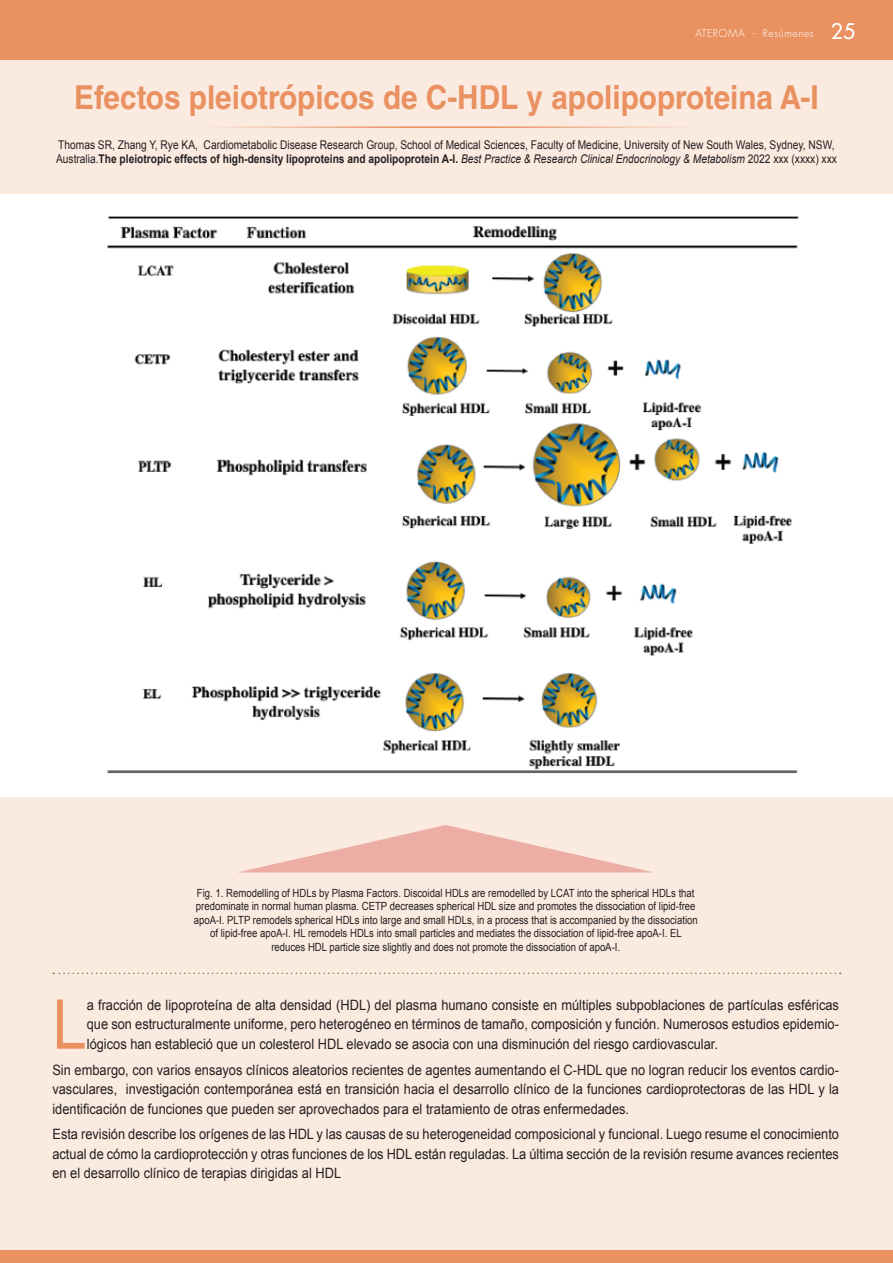
<style>
.page{position:relative;width:893px;height:1263px;background:#fff}
.page>*{position:absolute;margin:0;border:0;box-sizing:border-box;transform-origin:0 0}
.t1{font:68.7px "Arial";color:#e99161;scale:.9 1}
.t2{font:700 33px "Helvetica LT Std";color:#e99161;scale:.9 1}
.t3{font:14.25px/19.5px "Arial";color:#231f20;text-align:justify;scale:.9 1}
.t4{font:12px/14.4px "Arial";color:#231f20;scale:.85 1}
.t5{font:11.25px/13.5px "Arial";color:#231f20;text-align:center;scale:.85 1}
.t6{font:300 10.5px "Futura Std";letter-spacing:.05em;color:#fff}
.s1{font-weight:500;font-size:21px}
.s2{font-weight:700}
.s3{font-style:italic}
</style>
<div class="page">
<div style="left:0;top:45px;width:892px;height:148px;background:#faeae0"></div>
<div style="left:0;top:797px;width:892px;height:466px;background:#faeae0"></div>
<div style="left:0;top:0;width:892px;height:60px;background:#e99161"></div>
<div style="left:0;top:1250px;width:892px;height:13px;background:#e99161"></div>
<img style="left:107px;top:216px;width:692px;height:556px">
<div style="left:100px;top:210px;width:715px;height:566px;border:3px solid #fff"></div>
<svg style="left:240px;top:825px;width:411px;height:47px"></svg>
<svg style="left:53px;top:973px;width:788px;height:1px"></svg>
<hr style="left:199px;top:126px;width:495px;height:2px;background:#e99161">
<p class="t6" style="left:695px;top:26px;width:161px">ATEROMA - Resúmenes <span class="s1">25</span></p>
<h2 class="t2" style="left:74px;top:77px;width:829px">Efectos pleiotrópicos de C-HDL y apolipoproteina A-I</h2>
<p class="t4" style="left:56px;top:137px;width:920px">Thomas SR, Zhang Y, Rye KA, Cardiometabolic Disease Research Group, School of Medical Sciences, Faculty of Medicine, University of New South Wales, Sydney, NSW,<br>Australia.<span class="s2">The pleiotropic effects of high-density lipoproteins and apolipoprotein A-I.</span> <span class="s3">Best Practice &amp; Research Clinical Endocrinology &amp; Metabolism</span> 2022 xxx (xxxx) xxx</p>
<p class="t5" style="left:194px;top:886px;width:594px">Fig. 1. Remodelling of HDLs by Plasma Factors. Discoidal HDLs are remodelled by LCAT into the spherical HDLs that predominate in normal human plasma. CETP decreases spherical HDL size and promotes the dissociation of lipid-free apoA-I. PLTP remodels spherical HDLs into large and small HDLs, in a process that is accompanied by the dissociation of lipid-free apoA-I. HL remodels HDLs into small particles and mediates the dissociation of lipid-free apoA-I. EL reduces HDL particle size slightly and does not promote the dissociation of apoA-I.</p>
<h1 class="t1" style="left:52px;top:979px;width:40px">L</h1>
<p class="t3" style="left:87px;top:995px;width:837px">a fracción de lipoproteína de alta densidad (HDL) del plasma humano consiste en múltiples subpoblaciones de partículas esféricas que son estructuralmente uniforme, pero heterogéneo en términos de tamaño, composición y función. Numerosos estudios epidemio&shy;lógicos han estableció que un colesterol HDL elevado se asocia con una disminución del riesgo cardiovascular.</p>
<p class="t3" style="left:52px;top:1060px;width:876px">Sin embargo, con varios ensayos clínicos aleatorios recientes de agentes aumentando el C-HDL que no logran reducir los eventos cardio&shy;vasculares, investigación contemporánea está en transición hacia el desarrollo clínico de la funciones cardioprotectoras de las HDL y la identificación de funciones que pueden ser aprovechados para el tratamiento de otras enfermedades.</p>
<p class="t3" style="left:52px;top:1125px;width:875px">Esta revisión describe los orígenes de las HDL y las causas de su heterogeneidad composicional y funcional. Luego resume el conocimiento actual de cómo la cardioprotección y otras funciones de los HDL están reguladas. La última sección de la revisión resume avances recientes en el desarrollo clínico de terapias dirigidas al HDL</p>
</div>
